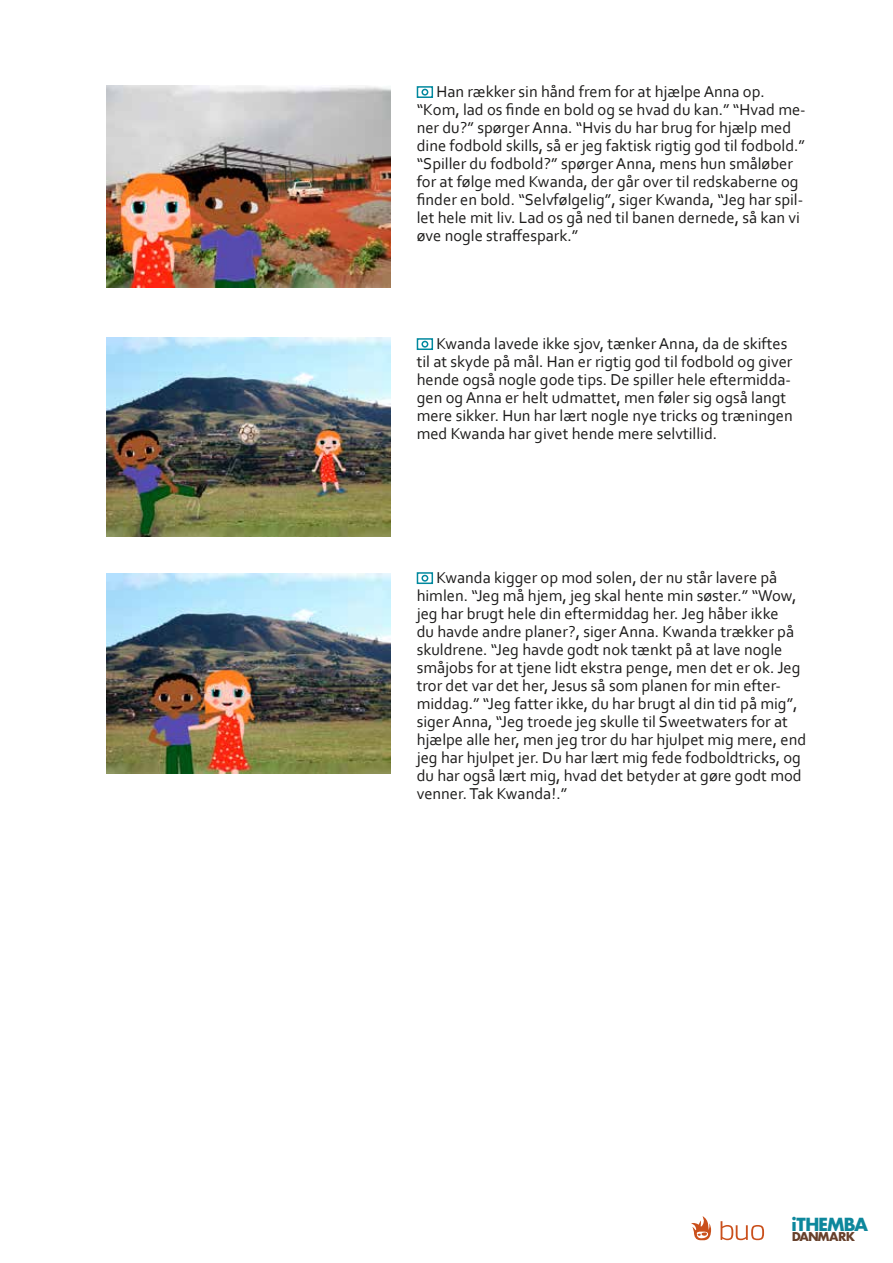
<style>
.page{position:relative;width:893px;height:1263px;background:#fff}
.page>*{position:absolute;margin:0;border:0;box-sizing:border-box;transform-origin:0 0}
.t1{font:700 17.55px "Futura";letter-spacing:-.08em;color:#0d879c}
.t2{font:16.5px/18px "Corbel";color:#1c1b1a}
.t3{font:700 11.85px "Futura";letter-spacing:-.07em;color:#66402b}
</style>
<div class="page">
<svg style="left:721px;top:1221px;width:43px;height:19px"></svg>
<svg style="left:691px;top:1216px;width:20px;height:24px"></svg>
<div style="left:417px;top:86px;width:16px;height:12px;border:2px solid #00889e"></div>
<div style="left:421px;top:89px;width:7px;height:7px;border:2px solid #00889e;border-radius:50%"></div>
<div style="left:417px;top:338px;width:16px;height:12px;border:2px solid #00889e"></div>
<div style="left:421px;top:341px;width:7px;height:7px;border:2px solid #00889e;border-radius:50%"></div>
<div style="left:417px;top:572px;width:16px;height:12px;border:2px solid #00889e"></div>
<div style="left:421px;top:575px;width:7px;height:7px;border:2px solid #00889e;border-radius:50%"></div>
<img style="left:106px;top:337px;width:285px;height:200px">
<img style="left:106px;top:574px;width:285px;height:200px">
<img style="left:106px;top:85px;width:285px;height:202px">
<p class="t2" style="left:417px;top:82px;width:390px;text-indent:20px">Han rækker sin hånd frem for at hjælpe Anna op. “Kom, lad os finde en bold og se hvad du kan.” “Hvad me&shy;ner du ?” spørger Anna. “Hvis du har brug for hjælp med dine fodbold skills, så er jeg faktisk rigtig god til fodbold.” “Spiller du fodbold ?” spørger Anna, mens hun småløber for at følge med Kwanda, der går over til redskaberne og finder en bold. “Selvfølgelig”, siger Kwanda, “Jeg har spil&shy;let hele mit liv. Lad os gå ned til banen dernede, så kan vi øve nogle straffespark.”</p>
<p class="t2" style="left:417px;top:334px;width:377px;text-indent:20px">Kwanda lavede ikke sjov, tænker Anna, da de skiftes til at skyde på mål. Han er rigtig god til fodbold og giver hende også nogle gode tips. De spiller hele eftermidda&shy;gen og Anna er helt udmattet, men føler sig også langt mere sikker. Hun har lært nogle nye tricks og træningen med Kwanda har givet hende mere selvtillid.</p>
<p class="t2" style="left:417px;top:568px;width:391px;text-indent:20px">Kwanda kigger op mod solen, der nu står lavere på himlen. “Jeg må hjem, jeg skal hente min søster.” “Wow, jeg har brugt hele din eftermiddag her. Jeg håber ikke<br>du havde andre planer ?, siger Anna. Kwanda trækker på skuldrene. “Jeg havde godt nok tænkt på at lave nogle småjobs for at tjene lidt ekstra penge, men det er ok. Jeg tror det var det her, Jesus så som planen for min efter&shy;middag.” “Jeg fatter ikke, du har brugt al din tid på mig”, siger Anna, “Jeg troede jeg skulle til Sweetwaters for at hjælpe alle her, men jeg tror du har hjulpet mig mere, end jeg har hjulpet jer. Du har lært mig fede fodboldtricks, og du har også lært mig, hvad det betyder at gøre godt mod venner.Tak Kwanda !.”</p>
<p class="t1" style="left:791px;top:1212px;width:78px">iTHEMBA</p>
<p class="t3" style="left:792px;top:1228px;width:65px">DANMARK</p>
</div>
